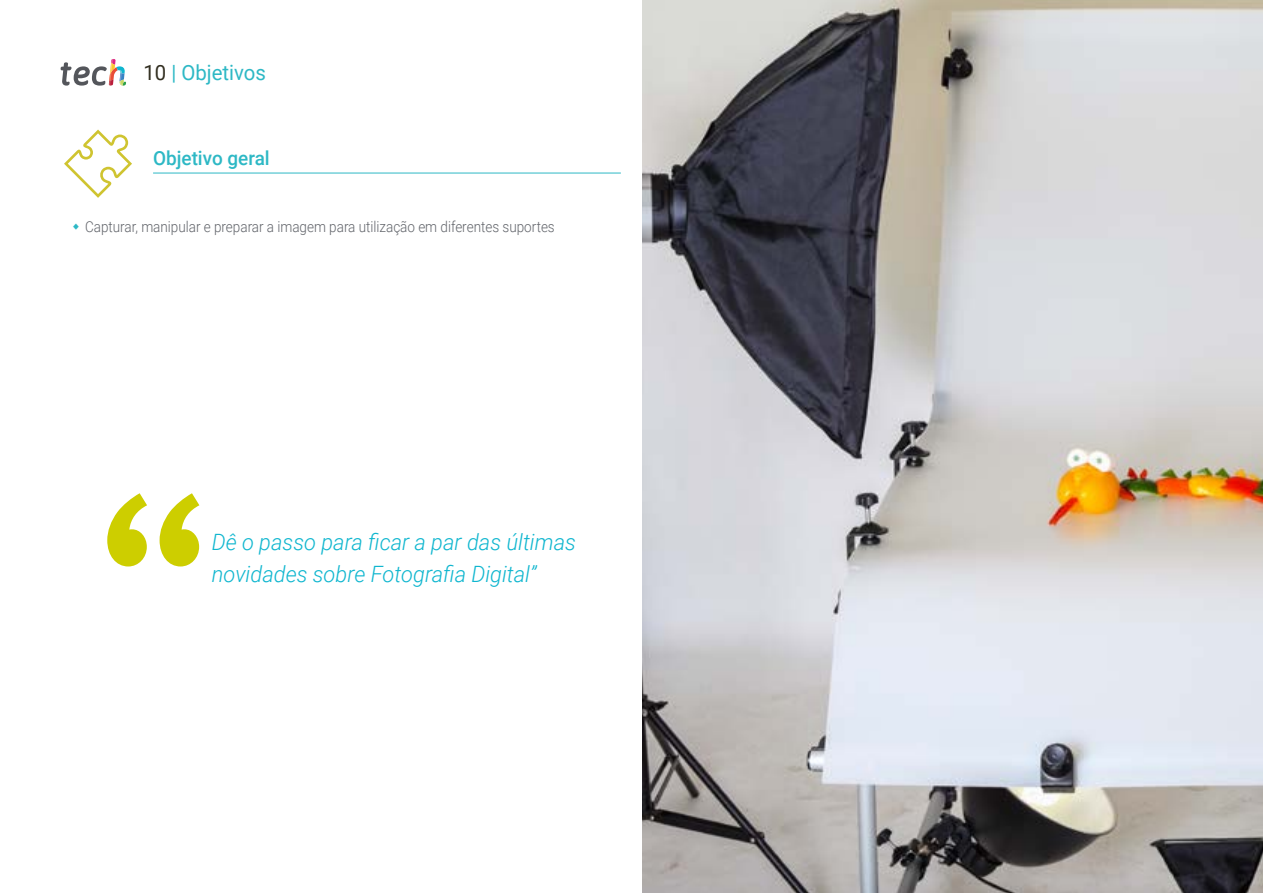
<style>
.page{position:relative;width:1263px;height:893px;background:#fff}
.page>*{position:absolute;margin:0;border:0;box-sizing:border-box;transform-origin:0 0}
.t1{font:italic 300 22.5px/31.5px "Roboto";color:#0fb6cf}
.t2{font:21px "Roboto";color:#2db8c5}
.t3{font:500 19.5px "Roboto";color:#2db8c5}
.t4{font:300 15px "Roboto";color:#61646a;scale:.9 1}
.s1{color:#312e20}
</style>
<div class="page">
<hr style="left:153px;top:173px;width:468px;height:1px;background:#2db8c5">
<svg style="left:64px;top:130px;width:68px;height:68px"></svg>
<img style="left:642px;top:0;width:621px;height:893px">
<svg style="left:61px;top:59px;width:65px;height:27px"></svg>
<svg style="left:107px;top:493px;width:92px;height:73px"></svg>
<h2 class="t2" style="left:144px;top:57px;width:124px"><span class="s1">10</span> | Objetivos</h2>
<h3 class="t3" style="left:153px;top:144px;width:118px">Objetivo geral</h3>
<p class="t4" style="left:85px;top:216px;width:523px">Capturar, manipular e preparar a imagem para utilização em diferentes suportes</p>
<h1 class="t1" style="left:212px;top:526px;width:366px">Dê o passo para ficar a par das últimas novidades sobre Fotografia Digital”</h1>
</div>
